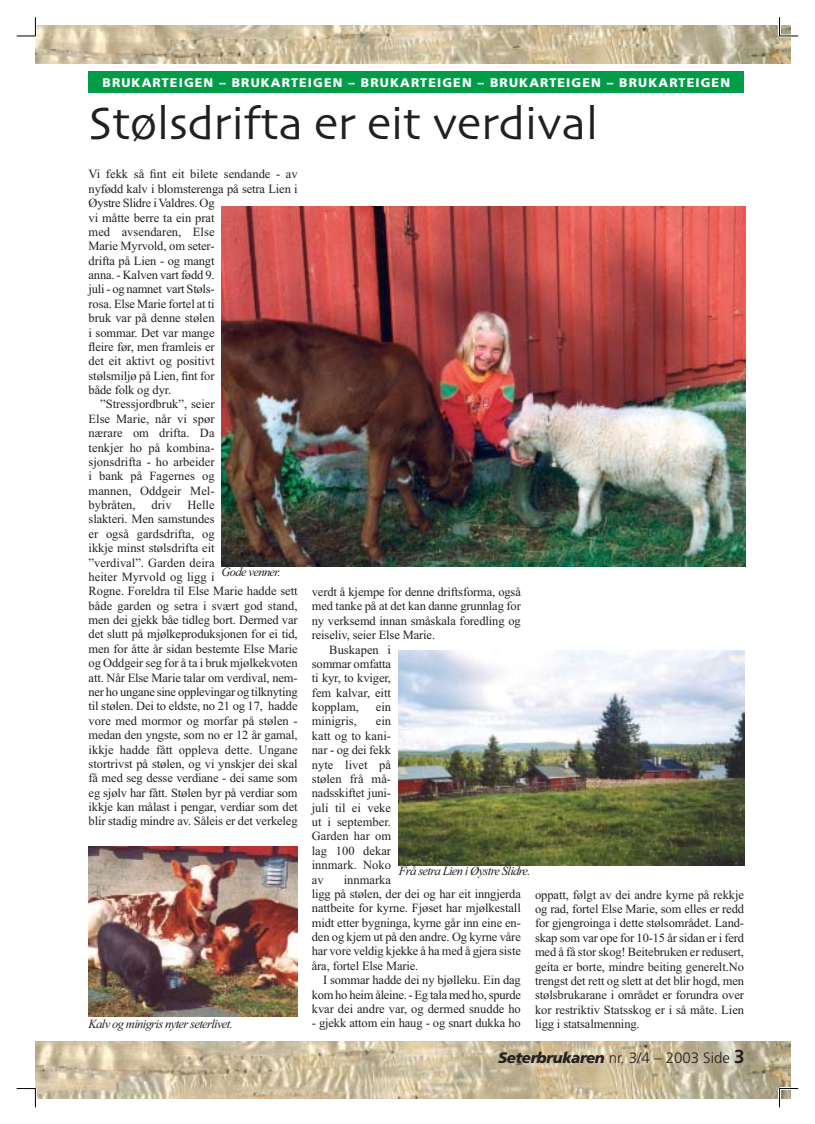
<style>
.page{position:relative;width:815px;height:1124px;background:#fff}
.page>*{position:absolute;margin:0;border:0;box-sizing:border-box;transform-origin:0 0}
.t1{font:47.5px "Skia";letter-spacing:-.01em;color:#231f1f}
.t2{font:300 15px "Frutiger";color:#231f1f}
.t3{font:12.5px/14.4px "Times New Roman";letter-spacing:-.01em;color:#231f1f;text-align:justify}
.t4{font:italic 12.5px "Times New Roman";letter-spacing:-.05em;color:#231f1f}
.t5{font:900 12.5px "Frutiger";letter-spacing:.09em;color:#fff}
.s1{font-weight:900;font-style:italic}
.s2{font-weight:700;font-size:18.75px}
</style>
<div class="page">
<img style="left:35px;top:1041px;width:755px;height:57px">
<img style="left:35px;top:25px;width:755px;height:39px">
<img style="left:222px;top:206px;width:523px;height:360px">
<img style="left:89px;top:847px;width:209px;height:169px">
<img style="left:398px;top:651px;width:346px;height:214px">
<div style="left:89px;top:71px;width:655px;height:22px;background:#009c47"></div>
<hr style="left:780px;top:1087px;width:18px;height:3px;background:#fff">
<hr style="left:34px;top:17px;width:3px;height:19px;background:#fff">
<hr style="left:34px;top:1088px;width:3px;height:19px;background:#fff">
<hr style="left:778px;top:17px;width:3px;height:19px;background:#fff">
<hr style="left:778px;top:1088px;width:3px;height:19px;background:#fff">
<svg style="left:17px;top:17px;width:19px;height:20px"></svg>
<svg style="left:17px;top:1088px;width:19px;height:19px"></svg>
<svg style="left:779px;top:17px;width:19px;height:20px"></svg>
<svg style="left:779px;top:1088px;width:19px;height:19px"></svg>
<p class="t5" style="left:103px;top:78px;width:629px">BRUKARTEIGEN – BRUKARTEIGEN – BRUKARTEIGEN – BRUKARTEIGEN – BRUKARTEIGEN</p>
<h1 class="t1" style="left:89px;top:105px;width:511px">Stølsdrifta er eit verdival</h1>
<p class="t3" style="left:89px;top:168px;width:211px">Vi fekk så fint eit bilete sendande - av</p>
<p class="t3" style="left:89px;top:183px;width:211px">nyfødd kalv i blomsterenga på setra Lien i</p>
<p class="t3" style="left:89px;top:197px;width:128px">Øystre Slidre i Valdres. Og</p>
<p class="t3" style="left:89px;top:211px;width:128px">vi måtte berre ta ein prat</p>
<p class="t3" style="left:89px;top:226px;width:128px">med avsendaren, Else</p>
<p class="t3" style="left:89px;top:240px;width:128px">Marie Myrvold, om seter-</p>
<p class="t3" style="left:89px;top:254px;width:128px">drifta på Lien - og mangt</p>
<p class="t3" style="left:89px;top:269px;width:128px">anna. - Kalven vart fødd 9.</p>
<p class="t3" style="left:89px;top:283px;width:128px">juli - og namnet vart Støls-</p>
<p class="t3" style="left:89px;top:298px;width:128px">rosa. Else Marie fortel at ti</p>
<p class="t3" style="left:89px;top:312px;width:128px">bruk var på denne stølen</p>
<p class="t3" style="left:89px;top:326px;width:128px">i sommar. Det var mange</p>
<p class="t3" style="left:89px;top:341px;width:128px">fleire før, men framleis er</p>
<p class="t3" style="left:89px;top:355px;width:128px">det eit aktivt og positivt</p>
<p class="t3" style="left:89px;top:369px;width:127px">stølsmiljø på Lien, fint for</p>
<p class="t3" style="left:89px;top:384px;width:84px">både folk og dyr.</p>
<p class="t3" style="left:100px;top:398px;width:116px">”Stressjordbruk”, seier</p>
<p class="t3" style="left:89px;top:413px;width:128px">Else Marie, når vi spør</p>
<p class="t3" style="left:89px;top:427px;width:128px">nærare om drifta. Da</p>
<p class="t3" style="left:89px;top:441px;width:128px">tenkjer ho på kombina-</p>
<p class="t3" style="left:89px;top:456px;width:128px">sjonsdrifta - ho arbeider</p>
<p class="t3" style="left:89px;top:470px;width:128px">i bank på Fagernes og</p>
<p class="t3" style="left:89px;top:484px;width:128px">mannen, Oddgeir Mel-</p>
<p class="t3" style="left:89px;top:499px;width:49px">bybråten,</p>
<p class="t3" style="left:151px;top:499px;width:22px">driv</p>
<p class="t3" style="left:89px;top:499px;width:211px;text-align:left;text-indent:99px">Helle<br>slakteri. Men samstundes<br>er også gardsdrifta, og<br>ikkje minst stølsdrifta eit<br>”verdival”. Garden deira<br>heiter Myrvold og ligg i<br>Rogne. Foreldra til Else Marie hadde sett både garden og setra i svært god stand, men dei gjekk båe tidleg bort. Dermed var det slutt på mjølkeproduksjonen for ei tid, men for åtte år sidan bestemte Else Marie og Oddgeir seg for å ta i bruk mjølkekvoten att. Når Else Marie talar om verdival, nem&shy;ner ho ungane sine opplevingar og tilknyting til stølen. Dei to eldste, no 21 og 17, hadde vore med mormor og morfar på stølen - medan den yngste, som no er 12 år gamal, ikkje hadde fått oppleva dette. Ungane stortrivst på stølen, og vi ynskjer dei skal få med seg desse verdiane - dei same som eg sjølv har fått. Stølen byr på verdiar som ikkje kan målast i pengar, verdiar som det blir stadig mindre av. Såleis er det verkeleg</p>
<p class="t4" style="left:221px;top:567px;width:61px">Gode venner.</p>
<p class="t4" style="left:89px;top:1019px;width:146px">Kalv og minigris nyter seterlivet.</p>
<p class="t3" style="left:312px;top:586px;width:211px">verdt å kjempe for denne driftsforma, også</p>
<p class="t3" style="left:312px;top:600px;width:211px">med tanke på at det kan danne grunnlag for</p>
<p class="t3" style="left:312px;top:614px;width:211px">ny verksemd innan småskala foredling og</p>
<p class="t3" style="left:312px;top:629px;width:125px">reiseliv, seier Else Marie.</p>
<p class="t3" style="left:329px;top:643px;width:63px">Buskapen i</p>
<p class="t3" style="left:312px;top:658px;width:81px">sommar omfatta</p>
<p class="t3" style="left:312px;top:672px;width:81px">ti kyr, to kviger,</p>
<p class="t3" style="left:312px;top:686px;width:81px">fem kalvar, eitt</p>
<p class="t3" style="left:312px;top:701px;width:49px">kopplam,</p>
<p class="t3" style="left:376px;top:701px;width:17px">ein</p>
<p class="t3" style="left:312px;top:715px;width:47px">minigris,</p>
<p class="t3" style="left:312px;top:715px;width:81px;text-indent:64px">ein katt og to kani&shy;nar - og dei fekk nyte livet på stølen frå må&shy;nadsskiftet juni&shy;juli til ei veke ut i september.<br>Garden har om lag 100 dekar innmark. Noko av</p>
<p class="t4" style="left:399px;top:866px;width:133px">Frå setra Lien i Øystre Slidre.</p>
<p class="t3" style="left:312px;top:873px;width:211px;text-align:left;text-indent:32px">innmarka<br>ligg på stølen, der dei og har eit inngjerda nattbeite for kyrne. Fjøset har mjølkestall midt etter bygninga, kyrne går inn eine en&shy;den og kjem ut på den andre. Og kyrne våre har vore veldig kjekke å ha med å gjera siste åra, fortel Else Marie.</p>
<p class="t3" style="left:312px;top:974px;width:211px;text-indent:11px">I sommar hadde dei ny bjølleku. Ein dag kom ho heim åleine. - Eg tala med ho, spurde kvar dei andre var, og dermed snudde ho</p>
<p class="t3" style="left:312px;top:1017px;width:211px">- gjekk attom ein haug - og snart dukka ho</p>
<p class="t3" style="left:535px;top:888px;width:211px">oppatt, følgt av dei andre kyrne på rekkje og rad, fortel Else Marie, som elles er redd for gjengroinga i dette stølsområdet. Land&shy;skap som var ope for 10-15 år sidan er i ferd med å få stor skog! Beitebruken er redusert, geita er borte, mindre beiting generelt.No trengst det rett og slett at det blir hogd, men stølsbrukarane i området er forundra over kor restriktiv Statsskog er i så måte. Lien ligg i statsalmenning.</p>
<p class="t2" style="left:498px;top:1051px;width:248px"><span class="s1">Seterbrukaren</span> nr. 3/4 – 2003 Side <span class="s2">3</span></p>
</div>
